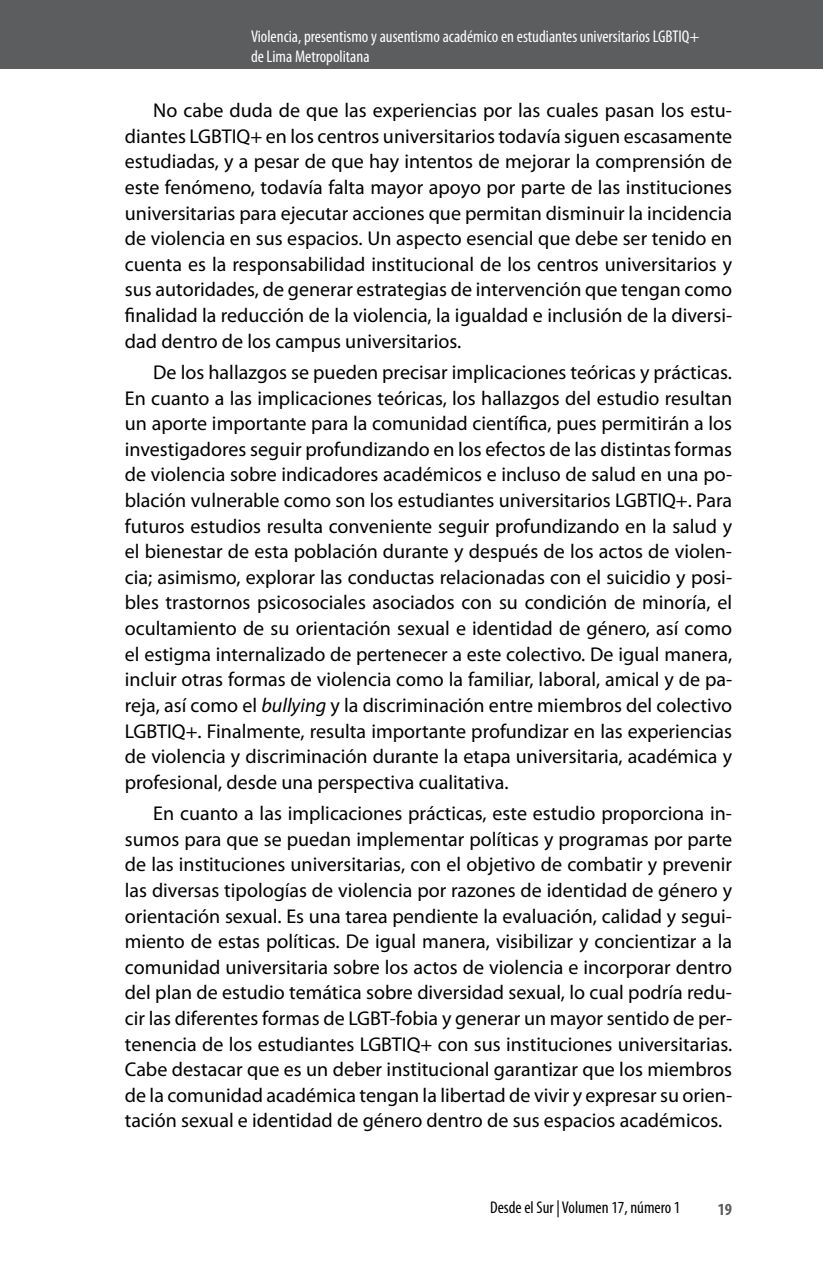
<style>
.page{position:relative;width:823px;height:1265px;background:#fff}
.page>*{position:absolute;margin:0;border:0;box-sizing:border-box;transform-origin:0 0}
.t1{font:20px/25.6px "Myriad Pro";color:#000;text-align:justify}
.t2{font:condensed 17px/20px "Myriad Pro";color:#fff}
.t3{font:condensed 17px "Myriad Pro";color:#000}
.t4{font:700 condensed 17px "Myriad Pro";color:#5c5d5f}
.s1{font-style:italic}
</style>
<div class="page">
<div style="left:0;top:0;width:822px;height:68px;background:#5c5d5f"></div>
<p class="t2" style="left:251px;top:26px;width:450px">Violencia, presentismo y ausentismo académico en estudiantes universitarios LGBTIQ+ de Lima Metropolitana</p>
<p class="t1" style="left:125px;top:97px;width:608px;text-indent:28px">No cabe duda de que las experiencias por las cuales pasan los estu&shy;diantes LGBTIQ+ en los centros universitarios todavía siguen escasamente estudiadas, y a pesar de que hay intentos de mejorar la comprensión de este fenómeno, todavía falta mayor apoyo por parte de las instituciones universitarias para ejecutar acciones que permitan disminuir la incidencia de violencia en sus espacios. Un aspecto esencial que debe ser tenido en cuenta es la responsabilidad institucional de los centros universitarios y sus autoridades, de generar estrategias de intervención que tengan como finalidad la reducción de la violencia, la igualdad e inclusión de la diversi&shy;dad dentro de los campus universitarios.</p>
<p class="t1" style="left:125px;top:359px;width:608px;text-indent:28px">De los hallazgos se pueden precisar implicaciones teóricas y prácticas.<br>En cuanto a las implicaciones teóricas, los hallazgos del estudio resultan un aporte importante para la comunidad científica, pues permitirán a los investigadores seguir profundizando en los efectos de las distintas formas de violencia sobre indicadores académicos e incluso de salud en una po&shy;blación vulnerable como son los estudiantes universitarios LGBTIQ+. Para futuros estudios resulta conveniente seguir profundizando en la salud y el bienestar de esta población durante y después de los actos de violen&shy;cia; asimismo, explorar las conductas relacionadas con el suicidio y posi&shy;bles trastornos psicosociales asociados con su condición de minoría, el ocultamiento de su orientación sexual e identidad de género, así como el estigma internalizado de pertenecer a este colectivo. De igual manera, incluir otras formas de violencia como la familiar, laboral, amical y de pa&shy;reja, así como el <span class="s1">bullying</span> y la discriminación entre miembros del colectivo LGBTIQ+. Finalmente, resulta importante profundizar en las experiencias de violencia y discriminación durante la etapa universitaria, académica y profesional, desde una perspectiva cualitativa.</p>
<p class="t1" style="left:125px;top:800px;width:608px;text-indent:28px">En cuanto a las implicaciones prácticas, este estudio proporciona in&shy;sumos para que se puedan implementar políticas y programas por parte de las instituciones universitarias, con el objetivo de combatir y prevenir las diversas tipologías de violencia por razones de identidad de género y orientación sexual. Es una tarea pendiente la evaluación, calidad y segui&shy;miento de estas políticas. De igual manera, visibilizar y concientizar a la comunidad universitaria sobre los actos de violencia e incorporar dentro del plan de estudio temática sobre diversidad sexual, lo cual podría redu&shy;cir las diferentes formas de LGBT-fobia y generar un mayor sentido de per&shy;tenencia de los estudiantes LGBTIQ+ con sus instituciones universitarias.<br>Cabe destacar que es un deber institucional garantizar que los miembros de la comunidad académica tengan la libertad de vivir y expresar su orien&shy;tación sexual e identidad de género dentro de sus espacios académicos.</p>
<p class="t3" style="left:489px;top:1196px;width:192px">Desde el Sur | Volumen 17, número 1</p>
<p class="t4" style="left:717px;top:1198px;width:16px">19</p>
</div>
